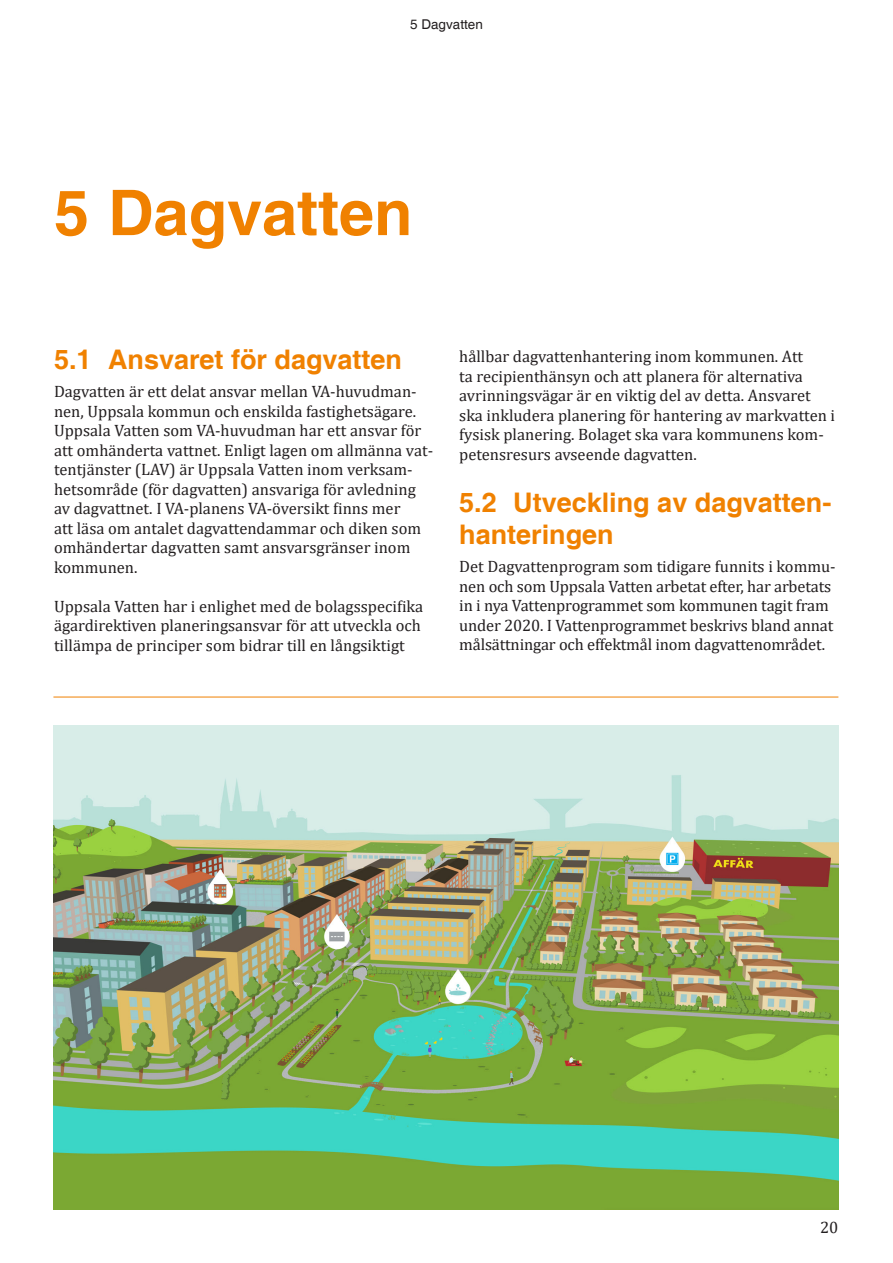
<style>
.page{position:relative;width:893px;height:1263px;background:#fff}
.page>*{position:absolute;margin:0;border:0;box-sizing:border-box;transform-origin:0 0}
.Rubrik_1{font:700 63px "Helvetica";color:#f08100}
.Rubrik_2{font:700 27px/32.4px "Helvetica";color:#f08100}
.BRÖD{font:16.5px/19.5px "Cambria";color:#231f20}
.Huvudfot{font:13.5px "Helvetica";color:#231f20}
</style>
<div class="page">
<hr style="left:53px;top:697px;width:785px;height:1px;background:#f08100">
<img style="left:53px;top:725px;width:785px;height:485px">
<p class="Huvudfot" style="left:410px;top:16px;width:74px">5 Dagvatten</p>
<p class="Rubrik_1" style="left:54px;top:174px;width:360px">5 Dagvatten</p>
<p class="Rubrik_2" style="left:54px;top:345px;width:350px">5.1 Ansvaret för dagvatten</p>
<p class="BRÖD" style="left:54px;top:382px;width:381px">Dagvatten är ett delat ansvar mellan VA-huvudman&shy;nen, Uppsala kommun och enskilda fastighetsägare.<br>Uppsala Vatten som VA-huvudman har ett ansvar för att omhänderta vattnet. Enligt lagen om allmänna vat&shy;tentjänster (LAV) är Uppsala Vatten inom verksam&shy;hetsområde (för dagvatten) ansvariga för avledning av dagvattnet. I VA-planens VA-översikt finns mer<br>att läsa om antalet dagvattendammar och diken som omhändertar dagvatten samt ansvarsgränser inom kommunen.</p>
<p class="BRÖD" style="left:54px;top:596px;width:371px">Uppsala Vatten har i enlighet med de bolagsspecifika ägardirektiven planeringsansvar för att utveckla och tillämpa de principer som bidrar till en långsiktigt</p>
<p class="BRÖD" style="left:459px;top:347px;width:377px">hållbar dagvattenhantering inom kommunen. Att<br>ta recipienthänsyn och att planera för alternativa avrinningsvägar är en viktig del av detta. Ansvaret ska inkludera planering för hantering av markvatten i fysisk planering. Bolaget ska vara kommunens kom&shy;petensresurs avseende dagvatten.</p>
<p class="Rubrik_2" style="left:459px;top:487px;width:374px">5.2 Utveckling av dagvatten&shy;hanteringen</p>
<p class="BRÖD" style="left:459px;top:557px;width:378px">Det Dagvattenprogram som tidigare funnits i kommu&shy;nen och som Uppsala Vatten arbetat efter, har arbetats in i nya Vattenprogrammet som kommunen tagit fram under 2020. I Vattenprogrammet beskrivs bland annat målsättningar och effektmål inom dagvattenområdet.</p>
<p class="BRÖD" style="left:820px;top:1218px;width:20px">20</p>
</div>
